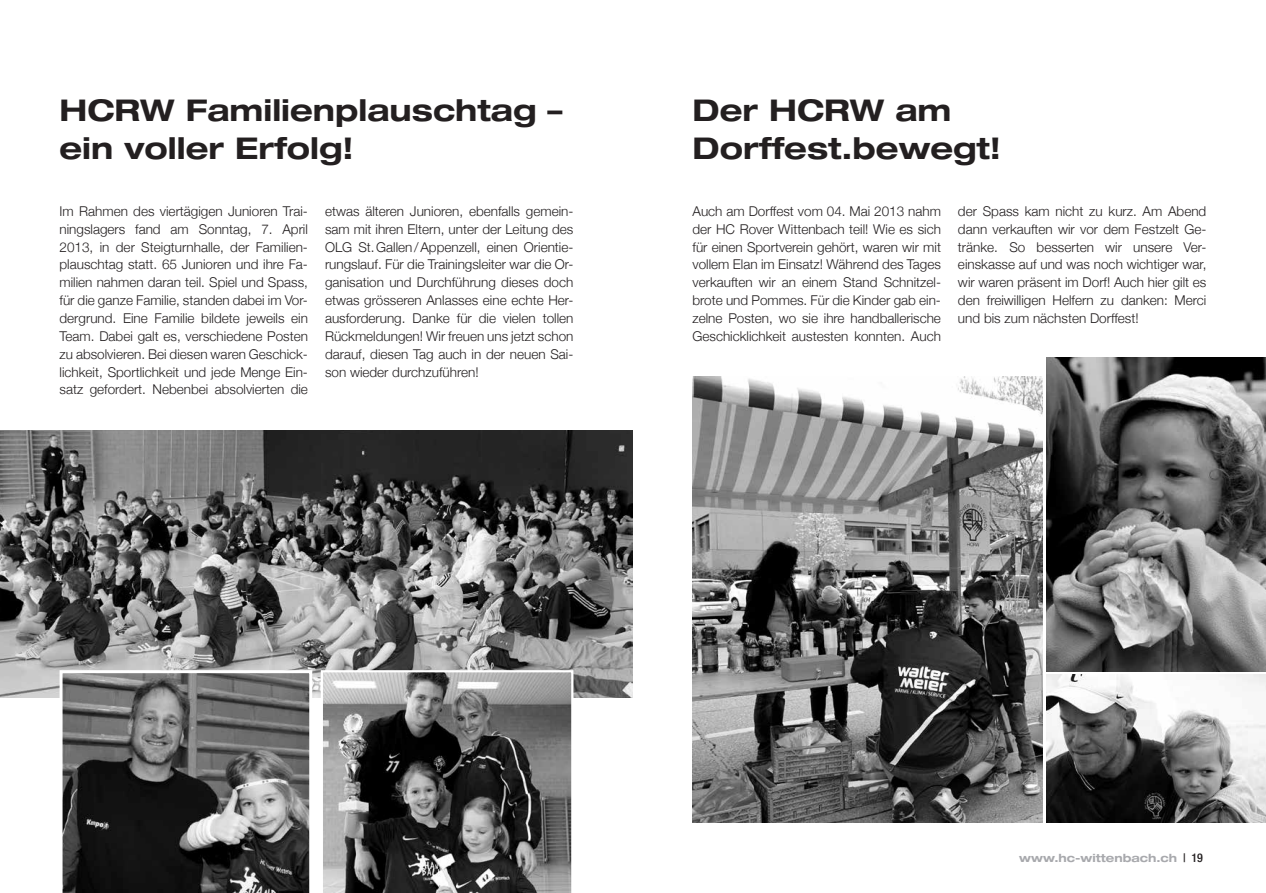
<style>
.page{position:relative;width:1266px;height:893px;background:#fff}
.page>*{position:absolute;margin:0;border:0;box-sizing:border-box;transform-origin:0 0}
.t1{font:700 expanded 30px/37.5px "Helvetica Neue LT";color:#231f20}
.t2{font:300 13.5px/17.9px "Helvetica Neue";color:#231f20;text-align:justify}
.t3{font:700 expanded 11.25px "Helvetica Neue LT";color:#a8a9ad}
.s1{font-weight:500;font-stretch:condensed;font-size:12px;color:#231f20}
</style>
<div class="page">
<img style="left:0;top:430px;width:633px;height:268px">
<svg style="left:60px;top:670px;width:252px;height:223px;background:#5e5e5e"></svg>
<svg style="left:321px;top:670px;width:252px;height:223px;background:#6a6a6a"></svg>
<img style="left:692px;top:377px;width:350px;height:446px">
<img style="left:1046px;top:357px;width:219px;height:315px">
<img style="left:1046px;top:675px;width:219px;height:148px">
<h1 class="t1" style="left:60px;top:91px;width:504px">HCRW Familienplauschtag – ein voller Erfolg!</h1>
<h1 class="t1" style="left:692px;top:91px;width:310px">Der HCRW am<br>Dorffest.bewegt!</h1>
<p class="t2" style="left:325px;top:201px;width:250px">etwas älteren Junioren, ebenfalls gemein&shy;sam mit ihren Eltern, unter der Leitung des OLG St.Gallen/Appenzell, einen Orientie&shy;rungslauf. Für die Trainingsleiter war die Or&shy;ganisation und Durchführung dieses doch etwas grösseren Anlasses eine echte Her&shy;ausforderung. Danke für die vielen tollen Rückmeldungen! Wir freuen uns jetzt schon darauf, diesen Tag auch in der neuen Sai&shy;son wieder durchzuführen!</p>
<p class="t2" style="left:958px;top:201px;width:250px">der Spass kam nicht zu kurz. Am Abend dann verkauften wir vor dem Festzelt Ge&shy;tränke. So besserten wir unsere Ver&shy;einskasse auf und was noch wichtiger war, wir waren präsent im Dorf! Auch hier gilt es den freiwilligen Helfern zu danken: Merci und bis zum nächsten Dorffest!</p>
<p class="t2" style="left:60px;top:201px;width:250px">Im Rahmen des viertägigen Junioren Trai&shy;ningslagers fand am Sonntag, 7. April 2013, in der Steigturnhalle, der Familien&shy;plauschtag statt. 65 Junioren und ihre Fa&shy;milien nahmen daran teil. Spiel und Spass, für die ganze Familie, standen dabei im Vor&shy;dergrund. Eine Familie bildete jeweils ein Team. Dabei galt es, verschiedene Posten zu absolvieren. Bei diesen waren Geschick&shy;lichkeit, Sportlichkeit und jede Menge Ein&shy;satz gefordert. Nebenbei absolvierten die</p>
<p class="t2" style="left:692px;top:201px;width:250px">Auch am Dorffest vom 04. Mai 2013 nahm der HC Rover Wittenbach teil! Wie es sich für einen Sportverein gehört, waren wir mit vollem Elan im Einsatz! Während des Tages verkauften wir an einem Stand Schnitzel&shy;brote und Pommes. Für die Kinder gab ein&shy;zelne Posten, wo sie ihre handballerische Geschicklichkeit austesten konnten. Auch</p>
<p class="t3" style="left:1019px;top:851px;width:185px">www.hc-wittenbach.ch <span class="s1">| 19</span></p>
</div>
